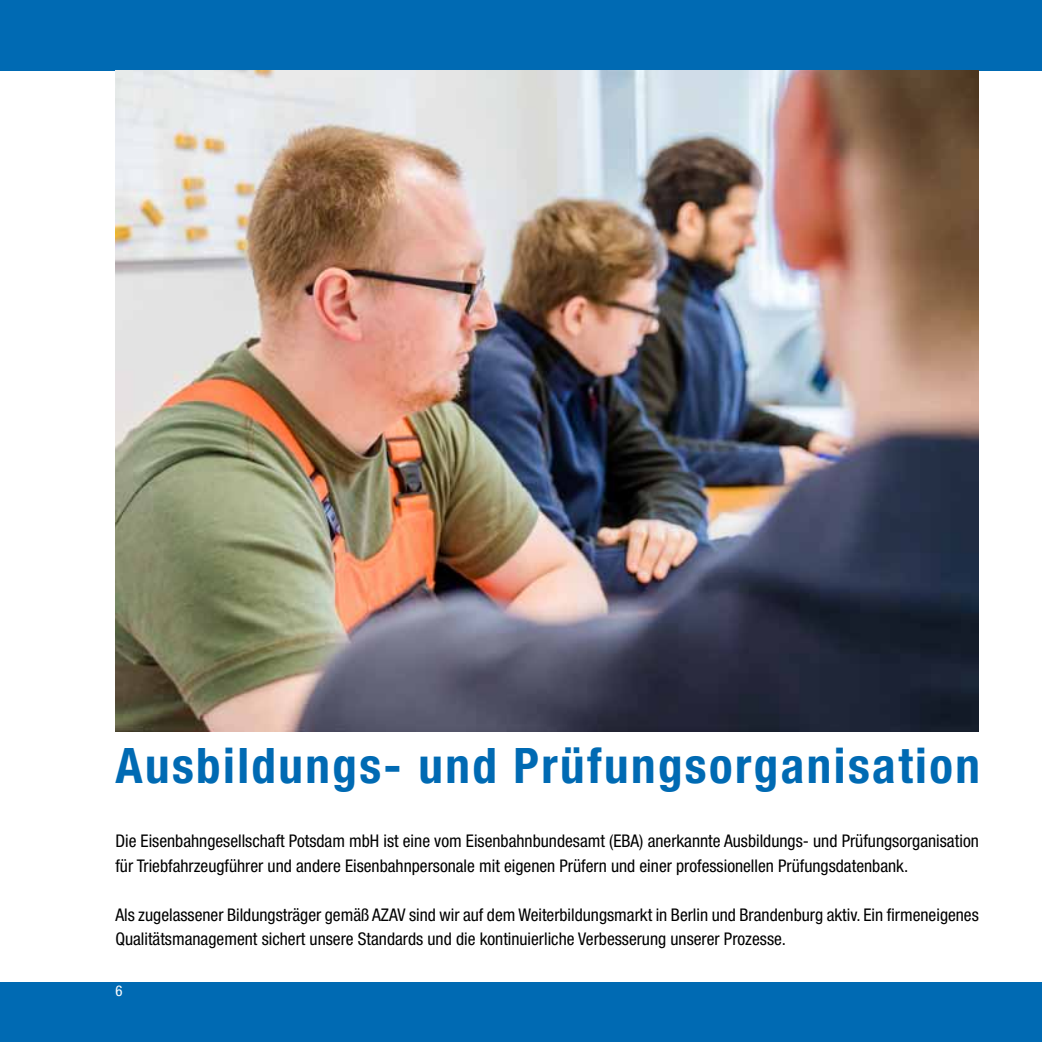
<style>
.page{position:relative;width:1042px;height:1042px;background:#fff}
.page>*{position:absolute;margin:0;border:0;box-sizing:border-box;transform-origin:0 0}
.t1{font:700 condensed 49px "Helvetica Neue";letter-spacing:.05em;color:#006ab3}
.t2{font:condensed 17.5px/24.5px "Helvetica Neue";color:#000}
.t3{font:condensed 14.88px "Helvetica Neue";color:#fff}
</style>
<div class="page">
<div style="left:0;top:982px;width:1042px;height:60px;background:#006ab3"></div>
<div style="left:0;top:0;width:1042px;height:71px;background:#006ab3"></div>
<img style="left:115px;top:71px;width:864px;height:660px">
<h1 class="t1" style="left:115px;top:736px;width:866px">Ausbildungs- und Prüfungsorganisation</h1>
<p class="t2" style="left:115px;top:828px;width:865px">Die Eisenbahngesellschaft Potsdam mbH ist eine vom Eisenbahnbundesamt (EBA) anerkannte Ausbildungs- und Prüfungsorganisation für Triebfahrzeugführer und andere Eisenbahnpersonale mit eigenen Prüfern und einer professionellen Prüfungsdatenbank.</p>
<p class="t2" style="left:115px;top:902px;width:865px">Als zugelassener Bildungsträger gemäß AZAV sind wir auf dem Weiterbildungsmarkt in Berlin und Brandenburg aktiv. Ein firmeneigenes<br>Qualitätsmanagement sichert unsere Standards und die kontinuierliche Verbesserung unserer Prozesse.</p>
<p class="t3" style="left:115px;top:982px;width:9px">6</p>
</div>
